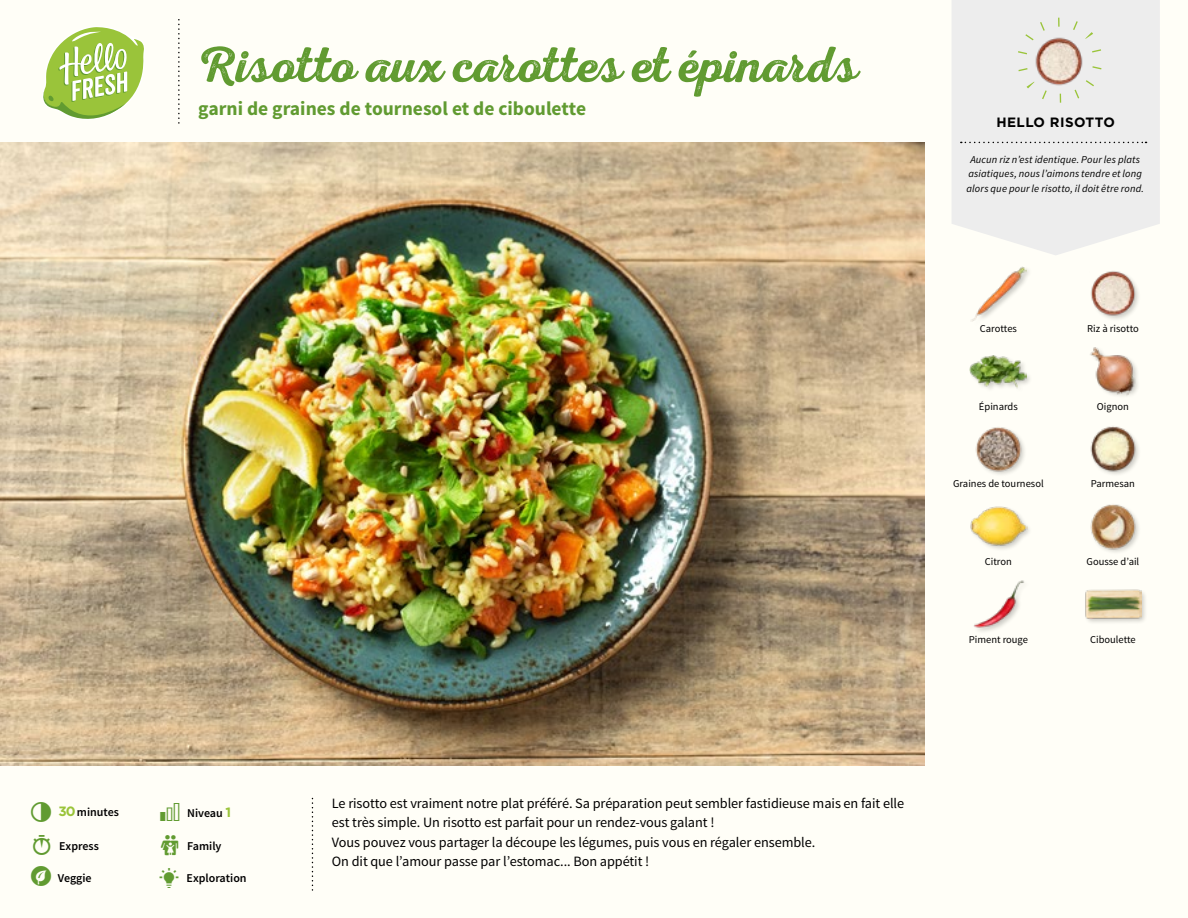
<style>
.page{position:relative;width:1188px;height:918px;background:#fffef7}
.page>*{position:absolute;margin:0;border:0;box-sizing:border-box;transform-origin:0 0}
.t1{font:51px "Nexa Rust Script S 2";color:#619b31}
.t2{font:700 19.5px "Source Sans Pro";color:#619b31}
.t3{font:14.25px/19.5px "Source Sans Pro";letter-spacing:-.005em;color:#000}
.t4{font:700 13.5px "Gotham";letter-spacing:.03em;color:#000}
.t5{font:600 12px "Source Sans Pro";color:#000}
.t6{font:italic 10.5px/14.7px "Source Sans Pro";letter-spacing:.015em;color:#000;text-align:center}
.t7{font:10.5px "Source Sans Pro";color:#000}
.s1{font-family:"Gotham";font-weight:700;font-size:13.5px;color:#9ac43a}
</style>
<div class="page">
<svg style="left:952px;top:0;width:208px;height:255px;background:#eeeeed"></svg>
<svg style="left:961px;top:142px;width:186px;height:1px"></svg>
<svg style="left:178px;top:19px;width:747px;height:124px"></svg>
<img style="left:1028px;top:30px;width:61px;height:61px">
<img style="left:1090px;top:426px;width:49px;height:49px">
<img style="left:975px;top:427px;width:50px;height:48px">
<img style="left:1091px;top:271px;width:48px;height:48px">
<img style="left:971px;top:266px;width:56px;height:56px">
<img style="left:1090px;top:347px;width:48px;height:49px">
<div style="left:970px;top:354px;width:63px;height:40px;background:#000;opacity:.2"></div>
<img style="left:970px;top:354px;width:57px;height:40px">
<div style="left:1084px;top:589px;width:64px;height:37px;background:#000;opacity:.2"></div>
<img style="left:1084px;top:589px;width:58px;height:37px">
<img style="left:973px;top:580px;width:52px;height:52px">
<img style="left:1090px;top:504px;width:49px;height:48px">
<div style="left:970px;top:506px;width:62px;height:46px;background:#000;opacity:.2"></div>
<img style="left:970px;top:506px;width:57px;height:46px">
<img style="left:0;top:143px;width:924px;height:622px">
<svg style="left:43px;top:27px;width:101px;height:92px"></svg>
<div style="left:1017px;top:18px;width:85px;height:85px;border:9px dashed #9ac43a;border-radius:50%"></div>
<p class="t5" style="left:58px;top:804px;width:62px"><span class="s1">30</span> minutes</p>
<p class="t5" style="left:59px;top:838px;width:41px">Express</p>
<p class="t5" style="left:58px;top:870px;width:35px">Veggie</p>
<h1 class="t1" style="left:198px;top:34px;width:662px">Risotto aux carottes et épinards</h1>
<h2 class="t2" style="left:198px;top:96px;width:389px">garni de graines de tournesol et de ciboulette</h2>
<p class="t4" style="left:996px;top:113px;width:120px">HELLO RISOTTO</p>
<p class="t6" style="left:967px;top:152px;width:179px">Aucun riz n’est identique. Pour les plats asiatiques, nous l’aimons tendre et long alors que pour le risotto, il doit être rond.</p>
<p class="t7" style="left:980px;top:322px;width:39px">Carottes</p>
<p class="t7" style="left:1087px;top:322px;width:53px">Riz à risotto</p>
<p class="t7" style="left:979px;top:400px;width:40px">Épinards</p>
<p class="t7" style="left:1097px;top:400px;width:34px">Oignon</p>
<p class="t7" style="left:953px;top:477px;width:92px">Graines de tournesol</p>
<p class="t7" style="left:1091px;top:477px;width:46px">Parmesan</p>
<p class="t7" style="left:985px;top:555px;width:29px">Citron</p>
<p class="t7" style="left:1087px;top:555px;width:54px">Gousse d’ail</p>
<p class="t7" style="left:969px;top:633px;width:61px">Piment rouge</p>
<p class="t7" style="left:1090px;top:633px;width:47px">Ciboulette</p>
<p class="t5" style="left:187px;top:806px;width:45px">Niveau <span class="s1">1</span></p>
<p class="t5" style="left:187px;top:838px;width:36px">Family</p>
<p class="t5" style="left:187px;top:871px;width:62px">Exploration</p>
<p class="t3" style="left:332px;top:793px;width:574px">Le risotto est vraiment notre plat préféré. Sa préparation peut sembler fastidieuse mais en fait elle est très simple. Un risotto est parfait pour un rendez-vous galant !<br>Vous pouvez vous partager la découpe les légumes, puis vous en régaler ensemble.<br>On dit que l’amour passe par l’estomac... Bon appétit !</p>
</div>
